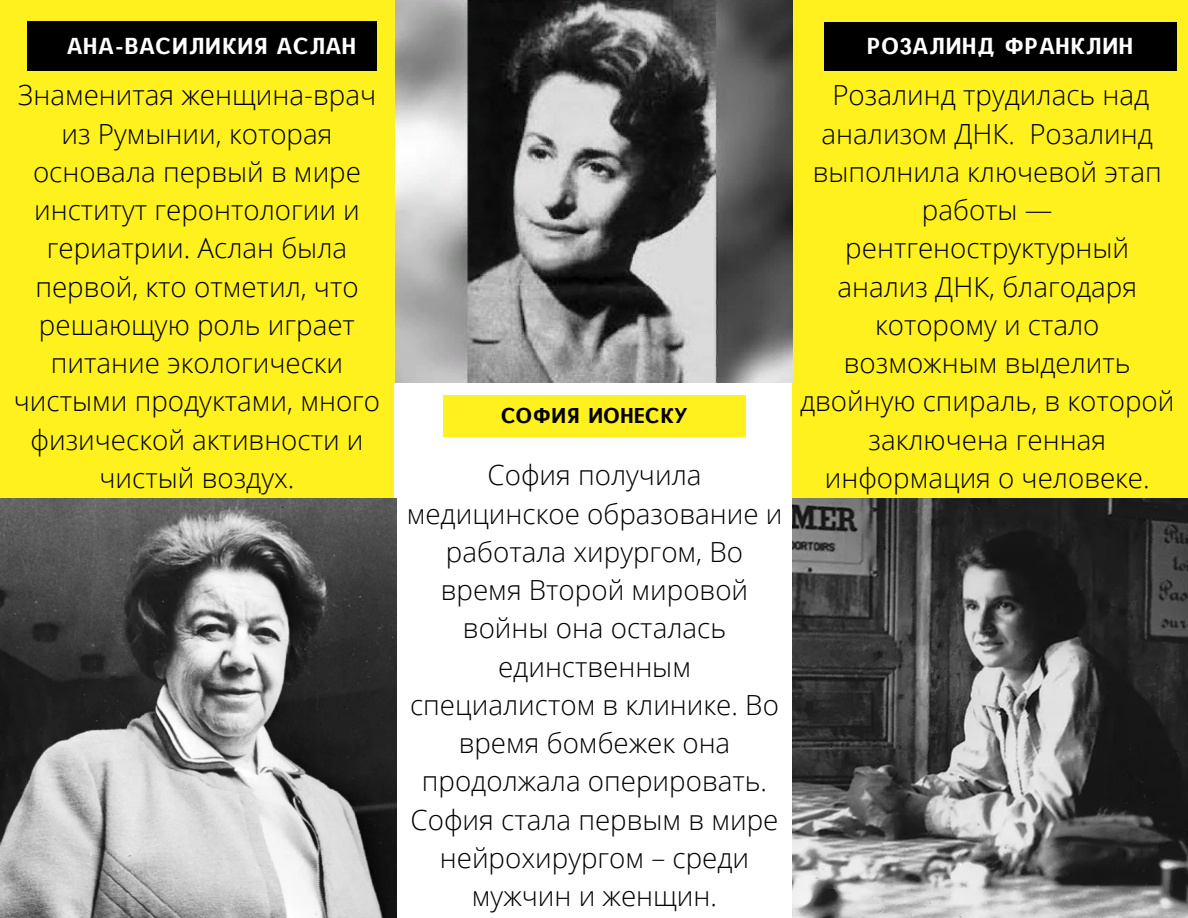
<style>
.page{position:relative;width:1188px;height:918px;background:#fff11e}
.page>*{position:absolute;margin:0;border:0;box-sizing:border-box;transform-origin:0 0}
.t1{font:300 27.75px/38.2px "Open Sans";color:#000;text-align:center}
.t2{font:22.5px "CAT Neuzeit";letter-spacing:.05em;color:#fff}
.t3{font:20.85px "CAT Neuzeit";letter-spacing:.05em;color:#000}
</style>
<div class="page">
<div style="left:394px;top:383px;width:397px;height:535px;background:#fff"></div>
<div style="left:27px;top:21px;width:350px;height:50px;background:#000"></div>
<div style="left:443px;top:395px;width:303px;height:42px;background:#fff11e"></div>
<div style="left:824px;top:22px;width:352px;height:49px;background:#000"></div>
<img style="left:792px;top:499px;width:396px;height:418px">
<img style="left:0;top:499px;width:396px;height:419px">
<img style="left:395px;top:0;width:397px;height:383px">
<p class="t2" style="left:67px;top:32px;width:290px">АНА-ВАСИЛИКИЯ АСЛАН</p>
<p class="t2" style="left:868px;top:32px;width:267px">РОЗАЛИНД ФРАНКЛИН</p>
<p class="t1" style="left:800px;top:75px;width:376px">Розалинд трудилась над анализом ДНК. Розалинд выполнила ключевой этап работы — рентгеноструктурный анализ ДНК, благодаря которому и стало возможным выделить двойную спираль, в которой заключена генная информация о человеке.</p>
<p class="t1" style="left:14px;top:75px;width:368px">Знаменитая женщина-врач из Румынии, которая основала первый в мире институт геронтологии и гериатрии. Аслан была первой, кто отметил, что решающую роль играет питание экологически чистыми продуктами, много физической активности и чистый воздух.</p>
<p class="t3" style="left:501px;top:403px;width:188px">СОФИЯ ИОНЕСКУ</p>
<p class="t1" style="left:407px;top:456px;width:377px">София получила медицинское образование и работала хирургом, Во время Второй мировой войны она осталась единственным специалистом в клинике. Во время бомбежек она продолжала оперировать.<br>София стала первым в мире нейрохирургом – среди мужчин и женщин.</p>
</div>
